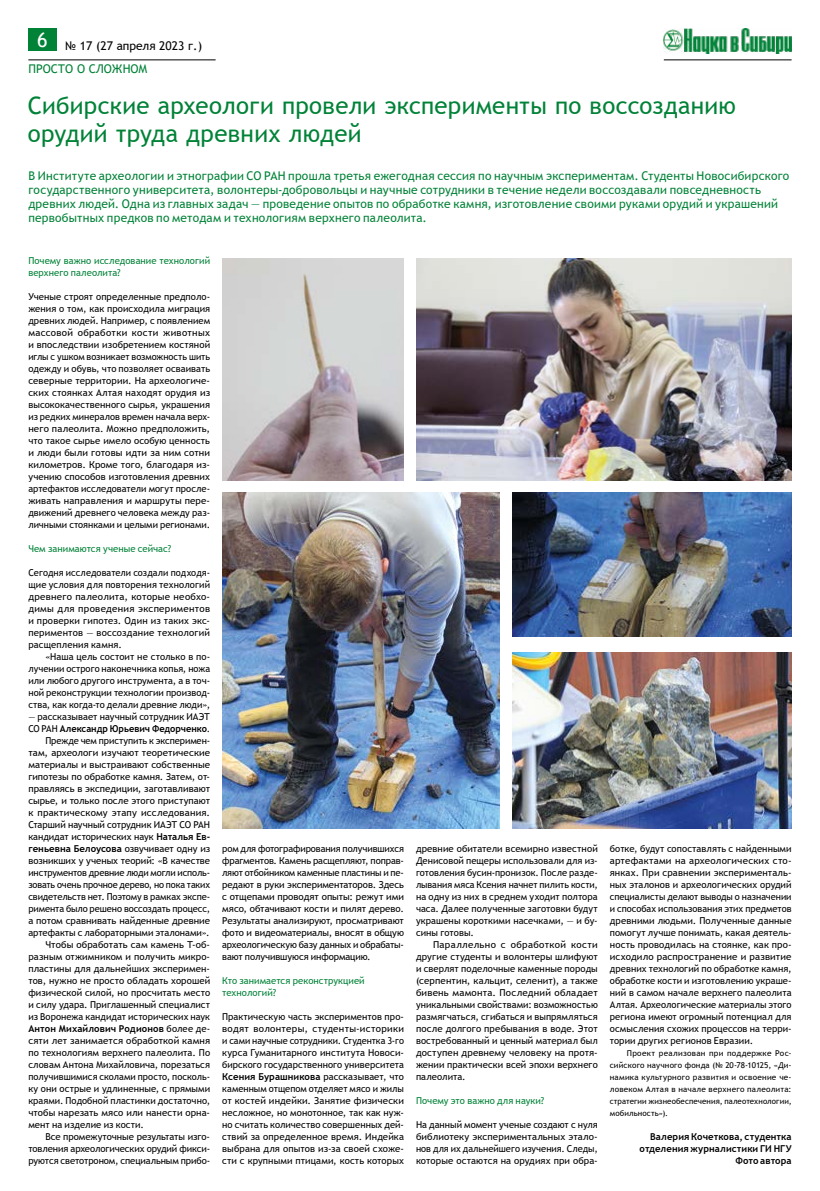
<style>
.page{position:relative;width:820px;height:1191px;background:#fff}
.page>*{position:absolute;margin:0;border:0;box-sizing:border-box;transform-origin:0 0}
.t1{font:24px/28px "Trebuchet MS";letter-spacing:.01em;color:#008237}
.t2{font:12px/14px "Trebuchet MS";letter-spacing:.015em;color:#008237}
.t3{font:12px/22.3px "Trebuchet MS";color:#000}
.t4{font:9.5px/12px "Trebuchet MS";letter-spacing:.005em;color:#000;text-align:justify}
.t5{font:700 9.5px/12px "Trebuchet MS";letter-spacing:.005em;color:#000;text-align:right}
.t6{font:9.5px/12px "Trebuchet MS";letter-spacing:.005em;color:#008237}
.t7{font:8px/12px "Trebuchet MS";letter-spacing:.01em;color:#000;text-align:justify}
.s1{color:#008237}
.s2{font-weight:400}
.s3{font-weight:700}
</style>
<div class="page">
<div style="left:28px;top:28px;width:29px;height:23px;background:#008237"></div>
<hr style="left:28px;top:60px;width:187px;height:1px;background:#000">
<img style="left:663px;top:28px;width:128px;height:25px">
<hr style="left:663px;top:60px;width:128px;height:1px;background:#000">
<img style="left:512px;top:652px;width:279px;height:176px">
<img style="left:222px;top:492px;width:277px;height:336px">
<img style="left:512px;top:492px;width:279px;height:144px">
<img style="left:222px;top:259px;width:182px;height:221px">
<img style="left:416px;top:259px;width:374px;height:221px">
<p class="t3" style="left:28px;top:35px;width:175px;text-indent:9px"><sup>6</sup> № 17 (27 апреля 2023 г.)<br><span class="s1">ПРОСТО О СЛОЖНОМ</span></p>
<h1 class="t1" style="left:28px;top:91px;width:709px">Сибирские археологи провели эксперименты по воссозданию орудий труда древних людей</h1>
<p class="t2" style="left:28px;top:169px;width:762px">В Институте археологии и этнографии СО РАН прошла третья ежегодная сессия по научным экспериментам. Студенты Новосибирского государственного университета, волонтеры-добровольцы и научные сотрудники в течение недели воссоздавали повседневность древних людей. Одна из главных задач — проведение опытов по обработке камня, изготовление своими руками орудий и украшений первобытных предков по методам и технологиям верхнего палеолита.</p>
<p class="t6" style="left:28px;top:255px;width:183px">Почему важно исследование технологий верхнего палеолита?</p>
<p class="t4" style="left:28px;top:291px;width:183px">Ученые строят определенные предполо&shy;жения о том, как происходила миграция древних людей. Например, с появлением массовой обработки кости животных и впоследствии изобретением костяной иглы с ушком возникает возможность шить одежду и обувь, что позволяет осваивать северные территории. На археологиче&shy;ских стоянках Алтая находят орудия из высококачественного сырья, украшения из редких минералов времен начала верх&shy;него палеолита. Можно предположить, что такое сырье имело особую ценность и люди были готовы идти за ним сотни километров. Кроме того, благодаря из&shy;учению способов изготовления древних артефактов исследователи могут просле&shy;живать направления и маршруты пере&shy;движений древнего человека между раз&shy;личными стоянками и целыми регионами.</p>
<p class="t6" style="left:28px;top:543px;width:144px">Чем занимаются ученые сейчас?</p>
<p class="t4" style="left:28px;top:567px;width:183px">Сегодня исследователи создали подходя&shy;щие условия для повторения технологий древнего палеолита, которые необхо&shy;димы для проведения экспериментов и проверки гипотез. Один из таких экс&shy;периментов — воссоздание технологий расщепления камня.</p>
<p class="t4" style="left:28px;top:651px;width:183px;text-indent:17px">«Наша цель состоит не столько в по&shy;лучении острого наконечника копья, ножа или любого другого инструмента, а в точ&shy;ной реконструкции технологии производ&shy;ства, как когда-то делали древние люди»,</p>
<p class="t4" style="left:28px;top:711px;width:183px">— рассказывает научный сотрудник ИАЭТ</p>
<p class="t5" style="left:28px;top:723px;width:183px"><span class="s2">СО РАН</span> Александр Юрьевич Федорченко<span class="s2">.</span></p>
<p class="t4" style="left:45px;top:735px;width:166px">Прежде чем приступить к эксперимен-</p>
<p class="t4" style="left:28px;top:747px;width:183px">там, археологи изучают теоретические</p>
<p class="t4" style="left:28px;top:759px;width:183px">материалы и выстраивают собственные</p>
<p class="t4" style="left:28px;top:771px;width:183px">гипотезы по обработке камня. Затем, от-</p>
<p class="t4" style="left:28px;top:783px;width:183px">правляясь в экспедиции, заготавливают</p>
<p class="t4" style="left:28px;top:795px;width:183px">сырье, и только после этого приступают</p>
<p class="t4" style="left:28px;top:807px;width:183px">к практическому этапу исследования.</p>
<p class="t4" style="left:28px;top:819px;width:183px">Старший научный сотрудник ИАЭТ СО РАН</p>
<p class="t4" style="left:28px;top:831px;width:183px">кандидат исторических наук <span class="s3">Наталья Ев-</span></p>
<p class="t5" style="left:28px;top:843px;width:183px">геньевна Белоусова <span class="s2">озвучивает одну из</span></p>
<p class="t4" style="left:28px;top:855px;width:183px">возникших у ученых теорий: «В качестве</p>
<p class="t4" style="left:28px;top:867px;width:183px">инструментов древние люди могли исполь-</p>
<p class="t4" style="left:28px;top:879px;width:183px">зовать очень прочное дерево, но пока таких</p>
<p class="t4" style="left:28px;top:891px;width:183px">свидетельств нет. Поэтому в рамках экспе-</p>
<p class="t4" style="left:28px;top:903px;width:183px">римента было решено воссоздать процесс,</p>
<p class="t4" style="left:28px;top:915px;width:183px">а потом сравнивать найденные древние</p>
<p class="t4" style="left:28px;top:927px;width:183px">артефакты с лабораторными эталонами».</p>
<p class="t4" style="left:45px;top:939px;width:166px">Чтобы обработать сам камень Т-об-</p>
<p class="t4" style="left:28px;top:951px;width:183px">разным отжимником и получить микро-</p>
<p class="t4" style="left:28px;top:963px;width:183px">пластины для дальнейших эксперимен-</p>
<p class="t4" style="left:28px;top:975px;width:183px">тов, нужно не просто обладать хорошей</p>
<p class="t4" style="left:28px;top:987px;width:183px">физической силой, но просчитать место</p>
<p class="t4" style="left:28px;top:999px;width:183px">и силу удара. Приглашенный специалист</p>
<p class="t4" style="left:28px;top:1011px;width:183px">из Воронежа кандидат исторических наук</p>
<p class="t5" style="left:28px;top:1023px;width:183px">Антон Михайлович Родионов <span class="s2">более де-</span></p>
<p class="t4" style="left:28px;top:1035px;width:183px">сяти лет занимается обработкой камня</p>
<p class="t4" style="left:28px;top:1047px;width:183px">по технологиям верхнего палеолита. По</p>
<p class="t4" style="left:28px;top:1059px;width:183px">словам Антона Михайловича, порезаться</p>
<p class="t4" style="left:28px;top:1071px;width:183px">получившимися сколами просто, посколь-</p>
<p class="t4" style="left:28px;top:1083px;width:183px">ку они острые и удлиненные, с прямыми</p>
<p class="t4" style="left:28px;top:1095px;width:183px">краями. Подобной пластинки достаточно,</p>
<p class="t4" style="left:28px;top:1107px;width:183px">чтобы нарезать мясо или нанести орна-</p>
<p class="t4" style="left:28px;top:1119px;width:117px">мент на изделие из кости.</p>
<p class="t4" style="left:45px;top:1131px;width:166px">Все промежуточные результаты изго-</p>
<p class="t4" style="left:28px;top:1143px;width:183px">товления археологических орудий фикси-</p>
<p class="t4" style="left:28px;top:1155px;width:183px">руются светотроном, специальным прибо-</p>
<p class="t4" style="left:416px;top:843px;width:183px">древние обитатели всемирно известной Денисовой пещеры использовали для из&shy;готовления бусин-пронизок. После разде&shy;лывания мяса Ксения начнет пилить кости, на одну из них в среднем уходит полтора часа. Далее полученные заготовки будут украшены короткими насечками, — и бу&shy;сины готовы.</p>
<p class="t4" style="left:416px;top:939px;width:183px;text-indent:17px">Параллельно с обработкой кости другие студенты и волонтеры шлифуют и сверлят поделочные каменные породы (серпентин, кальцит, селенит), а также бивень мамонта. Последний обладает уникальными свойствами: возможностью размягчаться, сгибаться и выпрямляться после долгого пребывания в воде. Этот востребованный и ценный материал был доступен древнему человеку на протя&shy;жении практически всей эпохи верхнего палеолита.</p>
<p class="t6" style="left:416px;top:1095px;width:130px">Почему это важно для науки?</p>
<p class="t4" style="left:416px;top:1119px;width:183px">На данный момент ученые создают с нуля библиотеку экспериментальных этало&shy;нов для их дальнейшего изучения. Следы, которые остаются на орудиях при обра-</p>
<p class="t4" style="left:609px;top:843px;width:183px">ботке, будут сопоставлять с найденными артефактами на археологических сто&shy;янках. При сравнении эксперименталь&shy;ных эталонов и археологических орудий специалисты делают выводы о назначении и способах использования этих предметов древними людьми. Полученные данные помогут лучше понимать, какая деятель&shy;ность проводилась на стоянке, как про&shy;исходило распространение и развитие древних технологий по обработке камня, обработке кости и изготовлению украше&shy;ний в самом начале верхнего палеолита Алтая. Археологические материалы этого региона имеют огромный потенциал для осмысления схожих процессов на терри&shy;тории других регионов Евразии.</p>
<p class="t7" style="left:609px;top:1047px;width:183px;text-indent:17px">Проект реализован при поддержке Рос&shy;сийского научного фонда (№ 20-78-10125, «Ди&shy;намика культурного развития и освоение че&shy;ловеком Алтая в начале верхнего палеолита: стратегии жизнеобеспечения, палеотехнологии, мобильность»).</p>
<p class="t5" style="left:639px;top:1131px;width:153px">Валерия Кочеткова, студентка отделения журналистики ГИ НГУ<br>Фото автора</p>
<p class="t4" style="left:222px;top:843px;width:183px">ром для фотографирования получившихся фрагментов. Камень расщепляют, поправ&shy;ляют отбойником каменные пластины и пе&shy;редают в руки экспериментаторов. Здесь с отщепами проводят опыты: режут ими мясо, обтачивают кости и пилят дерево.<br>Результаты анализируют, просматривают фото и видеоматериалы, вносят в общую археологическую базу данных и обрабаты&shy;вают получившуюся информацию.</p>
<p class="t6" style="left:222px;top:975px;width:144px">Кто занимается реконструкцией технологий?</p>
<p class="t4" style="left:222px;top:1011px;width:183px">Практическую часть экспериментов про&shy;водят волонтеры, студенты-историки и сами научные сотрудники. Студентка 3-го курса Гуманитарного института Новоси&shy;бирского государственного университета <span class="s3">Ксения Бурашникова</span> рассказывает, что каменным отщепом отделяет мясо и жилы от костей индейки. Занятие физически несложное, но монотонное, так как нуж&shy;но считать количество совершенных дей&shy;ствий за определенное время. Индейка выбрана для опытов из-за своей схоже&shy;сти с крупными птицами, кость которых</p>
</div>
